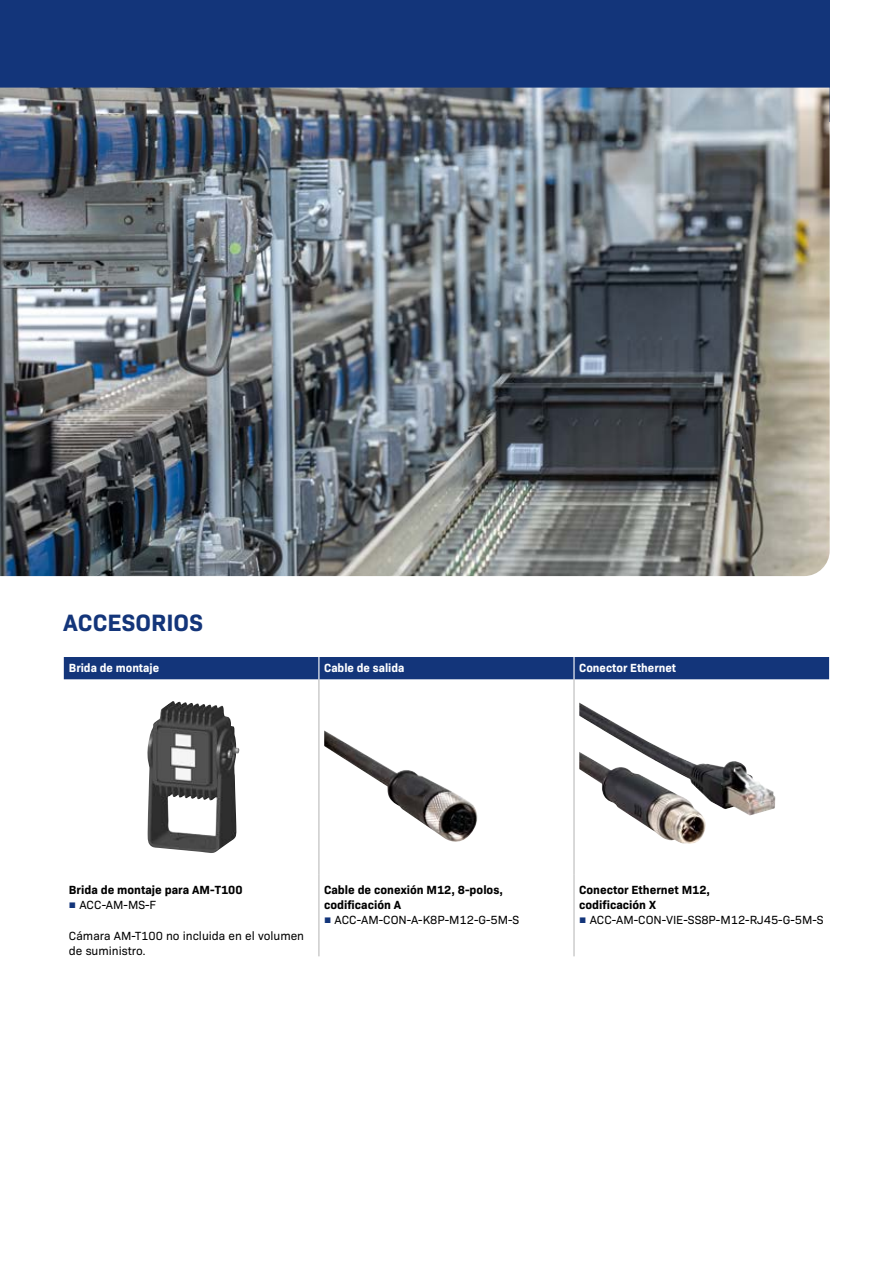
<style>
.page{position:relative;width:885px;height:1263px;background:#fff}
.page>*{position:absolute;margin:0;border:0;box-sizing:border-box;transform-origin:0 0}
.t1{font:700 24px "Bio Sans";color:#13357a}
.t2{font:12px/15.1px "Bio Sans";color:#000}
.t3{font:700 12px/15.1px "Bio Sans";color:#000}
.t4{font:700 12px "Bio Sans";color:#fff}
.s1{font-family:"Arial";color:#13357a}
</style>
<div class="page">
<div style="left:0;top:0;width:829px;height:122px;background:#13357a"></div>
<img style="left:0;top:88px;width:829px;height:488px">
<div style="left:64px;top:657px;width:765px;height:22px;background:#13357a"></div>
<hr style="left:318px;top:679px;width:1px;height:195px;background:#bcbcbc">
<hr style="left:573px;top:679px;width:1px;height:195px;background:#bcbcbc">
<hr style="left:318px;top:874px;width:1px;height:82px;background:#bcbcbc">
<hr style="left:573px;top:874px;width:1px;height:82px;background:#bcbcbc">
<img style="left:147px;top:701px;width:93px;height:152px">
<img style="left:324px;top:730px;width:154px;height:112px">
<img style="left:579px;top:702px;width:196px;height:142px">
<h1 class="t1" style="left:63px;top:604px;width:141px">ACCESORIOS</h1>
<p class="t4" style="left:69px;top:659px;width:92px">Brida de montaje</p>
<p class="t4" style="left:324px;top:659px;width:82px">Cable de salida</p>
<p class="t4" style="left:579px;top:659px;width:98px">Conector Ethernet</p>
<p class="t3" style="left:69px;top:881px;width:175px">Brida de montaje para AM-T100</p>
<p class="t2" style="left:69px;top:897px;width:89px"><span class="s1">■</span> ACC-AM-MS-F</p>
<p class="t2" style="left:69px;top:927px;width:237px">Cámara AM-T100 no incluida en el volumen de suministro.</p>
<p class="t3" style="left:324px;top:881px;width:180px">Cable de conexión M12, 8-polos, codificación A</p>
<p class="t2" style="left:324px;top:912px;width:197px"><span class="s1">■</span> ACC-AM-CON-A-K8P-M12-G-5M-S</p>
<p class="t3" style="left:579px;top:881px;width:132px">Conector Ethernet M12, codificación X</p>
<p class="t2" style="left:579px;top:912px;width:246px"><span class="s1">■</span> ACC-AM-CON-VIE-SS8P-M12-RJ45-G-5M-S</p>
</div>
